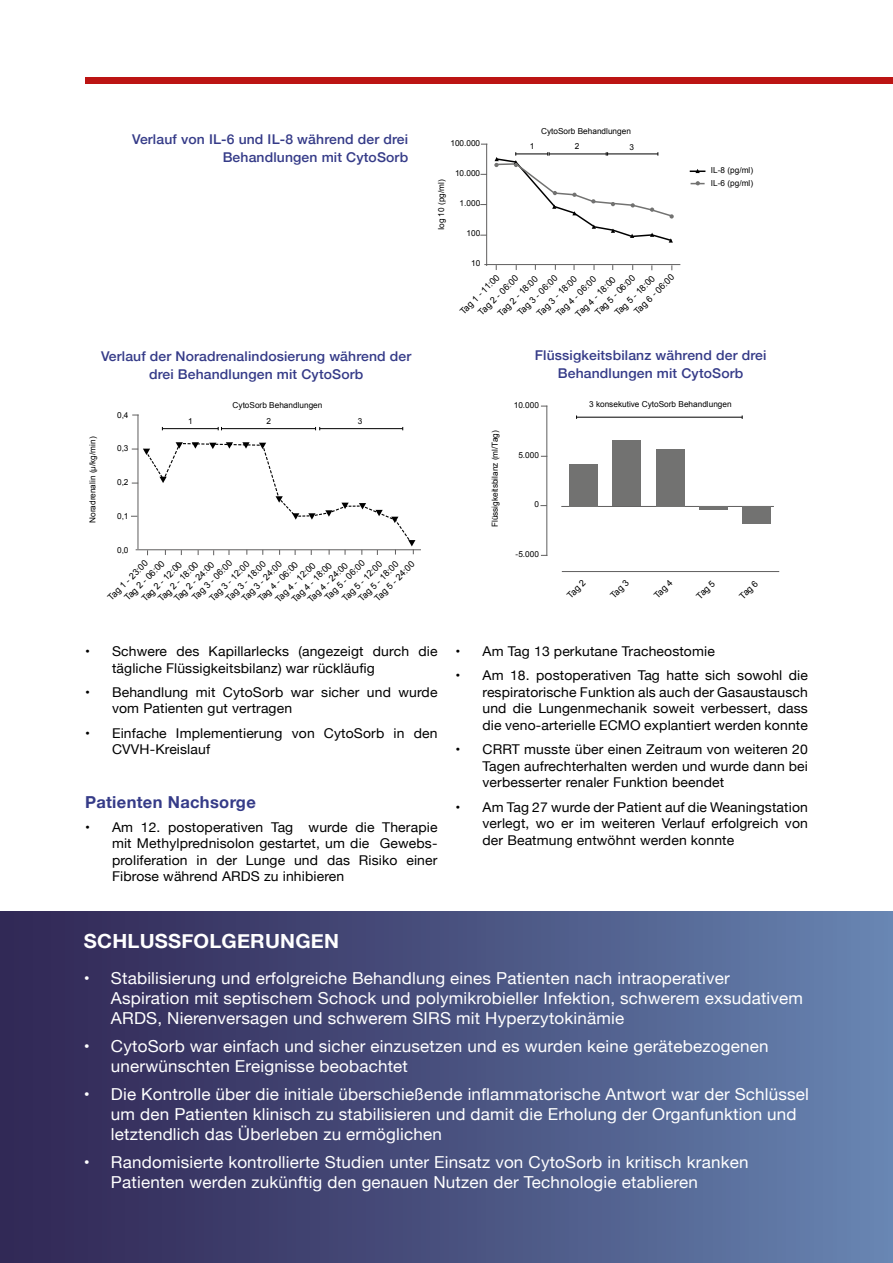
<style>
.page{position:relative;width:893px;height:1263px;background:#fff}
.page>*{position:absolute;margin:0;border:0;box-sizing:border-box;transform-origin:0 0}
.t1{font:700 19.5px "Helvetica Neue";letter-spacing:.01em;color:#fff}
.t2{font:16.5px/19.8px "Helvetica Neue";letter-spacing:.01em;color:#fff}
.t3{font:700 16.5px "Helvetica Neue";letter-spacing:.02em;color:#353b88}
.t4{font:13.5px/16.5px "Helvetica Neue";letter-spacing:.01em;color:#000;text-align:justify}
.t5{font:500 13.5px/18px "Helvetica Neue";letter-spacing:.01em;color:#353b88;text-align:center}
.t6{font:9px/14.2px "Arial";color:#000}
.t7{font:8.25px/13.2px "Arial";color:#000}
.s1{font-family:"Helvetica Neue"}
</style>
<div class="page">
<div style="left:0;top:911px;width:893px;height:352px;background:linear-gradient(to right,#2e2351,#6682b0)"></div>
<div style="left:85px;top:78px;width:808px;height:6px;background:#bc1413"></div>
<hr style="left:484px;top:264px;width:196px;height:1px;background:#5f5e5e">
<hr style="left:486px;top:144px;width:1px;height:122px;background:#5f5e5e">
<svg style="left:691px;top:181px;width:14px;height:4px"></svg>
<svg style="left:690px;top:169px;width:15px;height:4px"></svg>
<svg style="left:494px;top:152px;width:180px;height:91px"></svg>
<hr style="left:136px;top:549px;width:285px;height:1px;background:#5f5e5e">
<hr style="left:138px;top:415px;width:1px;height:134px;background:#5f5e5e">
<hr style="left:162px;top:428px;width:56px;height:1px;background:#000">
<hr style="left:221px;top:428px;width:95px;height:1px;background:#000">
<hr style="left:320px;top:428px;width:83px;height:1px;background:#000">
<svg style="left:131px;top:442px;width:284px;height:113px"></svg>
<hr style="left:577px;top:417px;width:165px;height:1px;background:#000">
<hr style="left:562px;top:571px;width:217px;height:1px;background:#5f5e5e">
<hr style="left:546px;top:406px;width:1px;height:150px;background:#5f5e5e">
<hr style="left:561px;top:506px;width:213px;height:1px;background:#5f5e5e">
<div style="left:569px;top:465px;width:29px;height:42px;background:#727271"></div>
<div style="left:612px;top:441px;width:29px;height:65px;background:#727271"></div>
<div style="left:656px;top:449px;width:29px;height:57px;background:#727271"></div>
<div style="left:742px;top:506px;width:29px;height:18px;background:#727271"></div>
<hr style="left:699px;top:506px;width:29px;height:4px;background:#727271">
<p class="t5" style="left:132px;top:129px;width:278px;text-align:right">Verlauf von IL-6 und IL-8 während der drei<br>Behandlungen mit CytoSorb</p>
<p class="t7" style="left:450px;top:137px;width:31px">100.000</p>
<p class="t7" style="left:455px;top:167px;width:27px">10.000</p>
<p class="t7" style="left:460px;top:197px;width:22px">1.000</p>
<p class="t7" style="left:466px;top:227px;width:15px">100</p>
<p class="t7" style="left:471px;top:257px;width:11px">10</p>
<p class="t7" style="left:435px;top:230px;width:52px;rotate:-90deg">Iog 10 (pg/ml)</p>
<p class="t7" style="left:541px;top:125px;width:91px">CytoSorb Behandlungen</p>
<p class="t7" style="left:530px;top:140px;width:6px">1</p>
<p class="t7" style="left:575px;top:140px;width:6px">2</p>
<p class="t7" style="left:630px;top:140px;width:6px">3</p>
<p class="t6" style="left:631px;top:308px;width:54px;rotate:-45deg">Tag 6 - 06:00</p>
<p class="t6" style="left:456px;top:308px;width:53px;rotate:-45deg">Tag 1 - 11:00</p>
<p class="t6" style="left:601px;top:299px;width:54px;text-indent:-13px;rotate:-45deg">Tag 5 - 06:00<br>Tag 5 - 18:00</p>
<p class="t6" style="left:484px;top:299px;width:54px;text-indent:-13px;rotate:-45deg">Tag 2 - 06:00<br>Tag 2 - 18:00</p>
<p class="t6" style="left:514px;top:309px;width:54px;rotate:-45deg">Tag 3 - 06:00</p>
<p class="t6" style="left:533px;top:309px;width:54px;rotate:-45deg">Tag 3 - 18:00</p>
<p class="t6" style="left:553px;top:310px;width:54px;rotate:-45deg">Tag 4 - 06:00</p>
<p class="t6" style="left:572px;top:310px;width:54px;rotate:-45deg">Tag 4 - 18:00</p>
<p class="t7" style="left:711px;top:164px;width:44px">IL-8 (pg/ml)<br>IL-6 (pg/ml)</p>
<p class="t5" style="left:101px;top:346px;width:312px">Verlauf der Noradrenalindosierung während der drei Behandlungen mit CytoSorb</p>
<p class="t5" style="left:535px;top:345px;width:233px">Flüssigkeitsbilanz während der drei<br>Behandlungen mit CytoSorb</p>
<p class="t7" style="left:86px;top:523px;width:88px;rotate:-90deg">Noradrenalin (<span class="s1">µ</span>/kg/min)</p>
<p class="t7" style="left:117px;top:408px;width:13px">0,4</p>
<p class="t7" style="left:117px;top:442px;width:13px">0,3</p>
<p class="t7" style="left:117px;top:476px;width:13px">0,2</p>
<p class="t7" style="left:117px;top:509px;width:13px">0,1</p>
<p class="t7" style="left:117px;top:543px;width:13px">0,0</p>
<p class="t7" style="left:233px;top:398px;width:91px">CytoSorb Behandlungen</p>
<p class="t7" style="left:188px;top:414px;width:6px">1</p>
<p class="t7" style="left:266px;top:414px;width:6px">2</p>
<p class="t7" style="left:358px;top:415px;width:6px">3</p>
<p class="t6" style="left:321px;top:594px;width:54px;rotate:-45deg">Tag 5 - 06:00</p>
<p class="t6" style="left:113px;top:586px;width:54px;line-height:12px;text-indent:-11px;rotate:-45deg">Tag 1 - 23:00<br>Tag 2 - 06:00</p>
<p class="t6" style="left:181px;top:586px;width:54px;line-height:11.7px;text-indent:-14px;rotate:-45deg">Tag 2 - 24:00<br>Tag 3 - 06:00</p>
<p class="t6" style="left:339px;top:595px;width:54px;rotate:-45deg">Tag 5 - 12:00</p>
<p class="t6" style="left:355px;top:595px;width:54px;rotate:-45deg">Tag 5 - 18:00</p>
<p class="t6" style="left:371px;top:595px;width:54px;rotate:-45deg">Tag 5 - 24:00</p>
<p class="t6" style="left:206px;top:595px;width:54px;rotate:-45deg">Tag 3 - 12:00</p>
<p class="t6" style="left:222px;top:595px;width:54px;rotate:-45deg">Tag 3 - 18:00</p>
<p class="t6" style="left:238px;top:595px;width:54px;rotate:-45deg">Tag 3 - 24:00</p>
<p class="t6" style="left:148px;top:588px;width:54px;line-height:11.6px;text-indent:-12px;rotate:-45deg">Tag 2 - 12:00<br>Tag 2 - 18:00</p>
<p class="t6" style="left:254px;top:595px;width:54px;rotate:-45deg">Tag 4 - 06:00</p>
<p class="t6" style="left:272px;top:596px;width:54px;rotate:-45deg">Tag 4 - 12:00</p>
<p class="t6" style="left:288px;top:596px;width:54px;rotate:-45deg">Tag 4 - 18:00</p>
<p class="t6" style="left:304px;top:596px;width:54px;rotate:-45deg">Tag 4 - 24:00</p>
<p class="t4" style="left:112px;top:644px;width:327px;text-indent:-27px">• Schwere des Kapillarlecks (angezeigt durch die tägliche Flüssigkeitsbilanz) war rückläufig</p>
<p class="t4" style="left:112px;top:685px;width:327px;text-indent:-27px">• Behandlung mit CytoSorb war sicher und wurde vom Patienten gut vertragen</p>
<p class="t4" style="left:112px;top:725px;width:327px;text-indent:-27px">• Einfache Implementierung von CytoSorb in den<br>CVVH-Kreislauf</p>
<p class="t3" style="left:85px;top:789px;width:172px">Patienten Nachsorge</p>
<p class="t4" style="left:112px;top:820px;width:327px;text-indent:-27px">• Am 12. postoperativen Tag wurde die Therapie mit Methylprednisolon gestartet, um die Gewebs&shy;proliferation in der Lunge und das Risiko einer Fibrose während ARDS zu inhibieren</p>
<p class="t7" style="left:488px;top:527px;width:98px;rotate:-90deg">Flüssigkeitsbilanz (ml/Tag)</p>
<p class="t7" style="left:514px;top:399px;width:27px">10.000</p>
<p class="t7" style="left:518px;top:448px;width:22px">5.000</p>
<p class="t7" style="left:534px;top:498px;width:6px">0</p>
<p class="t7" style="left:516px;top:547px;width:25px">-5.000</p>
<p class="t7" style="left:589px;top:397px;width:144px">3 konsekutive CytoSorb Behandlungen</p>
<p class="t6" style="left:564px;top:592px;width:24px;rotate:-45deg">Tag 2</p>
<p class="t6" style="left:607px;top:592px;width:24px;rotate:-45deg">Tag 3</p>
<p class="t6" style="left:650px;top:592px;width:24px;rotate:-45deg">Tag 4</p>
<p class="t6" style="left:693px;top:592px;width:24px;rotate:-45deg">Tag 5</p>
<p class="t6" style="left:736px;top:592px;width:24px;rotate:-45deg">Tag 6</p>
<p class="t4" style="left:455px;top:644px;width:261px">• Am Tag 13 perkutane Tracheostomie</p>
<p class="t4" style="left:482px;top:668px;width:327px;text-indent:-27px">• Am 18. postoperativen Tag hatte sich sowohl die respiratorische Funktion als auch der Gasaustausch und die Lungenmechanik soweit verbessert, dass die veno-arterielle ECMO explantiert werden konnte</p>
<p class="t4" style="left:482px;top:742px;width:327px;text-indent:-27px">• CRRT musste über einen Zeitraum von weiteren 20<br>Tagen aufrechterhalten werden und wurde dann bei verbesserter renaler Funktion beendet</p>
<p class="t4" style="left:482px;top:799px;width:327px;text-indent:-27px">• Am Tag 27 wurde der Patient auf die Weaningstation verlegt, wo er im weiteren Verlauf erfolgreich von der Beatmung entwöhnt werden konnte</p>
<h1 class="t1" style="left:84px;top:926px;width:257px">SCHLUSSFOLGERUNGEN</h1>
<p class="t2" style="left:111px;top:970px;width:694px;text-indent:-27px">• Stabilisierung und erfolgreiche Behandlung eines Patienten nach intraoperativer<br>Aspiration mit septischem Schock und polymikrobieller Infektion, schwerem exsudativem<br>ARDS, Nierenversagen und schwerem SIRS mit Hyperzytokinämie</p>
<p class="t2" style="left:111px;top:1037px;width:659px;text-indent:-27px">• CytoSorb war einfach und sicher einzusetzen und es wurden keine gerätebezogenen unerwünschten Ereignisse beobachtet</p>
<p class="t2" style="left:111px;top:1086px;width:699px;text-indent:-27px">• Die Kontrolle über die initiale überschießende inflammatorische Antwort war der Schlüssel um den Patienten klinisch zu stabilisieren und damit die Erholung der Organfunktion und letztendlich das Überleben zu ermöglichen</p>
<p class="t2" style="left:111px;top:1153px;width:639px;text-indent:-27px">• Randomisierte kontrollierte Studien unter Einsatz von CytoSorb in kritisch kranken<br>Patienten werden zukünftig den genauen Nutzen der Technologie etablieren</p>
</div>
